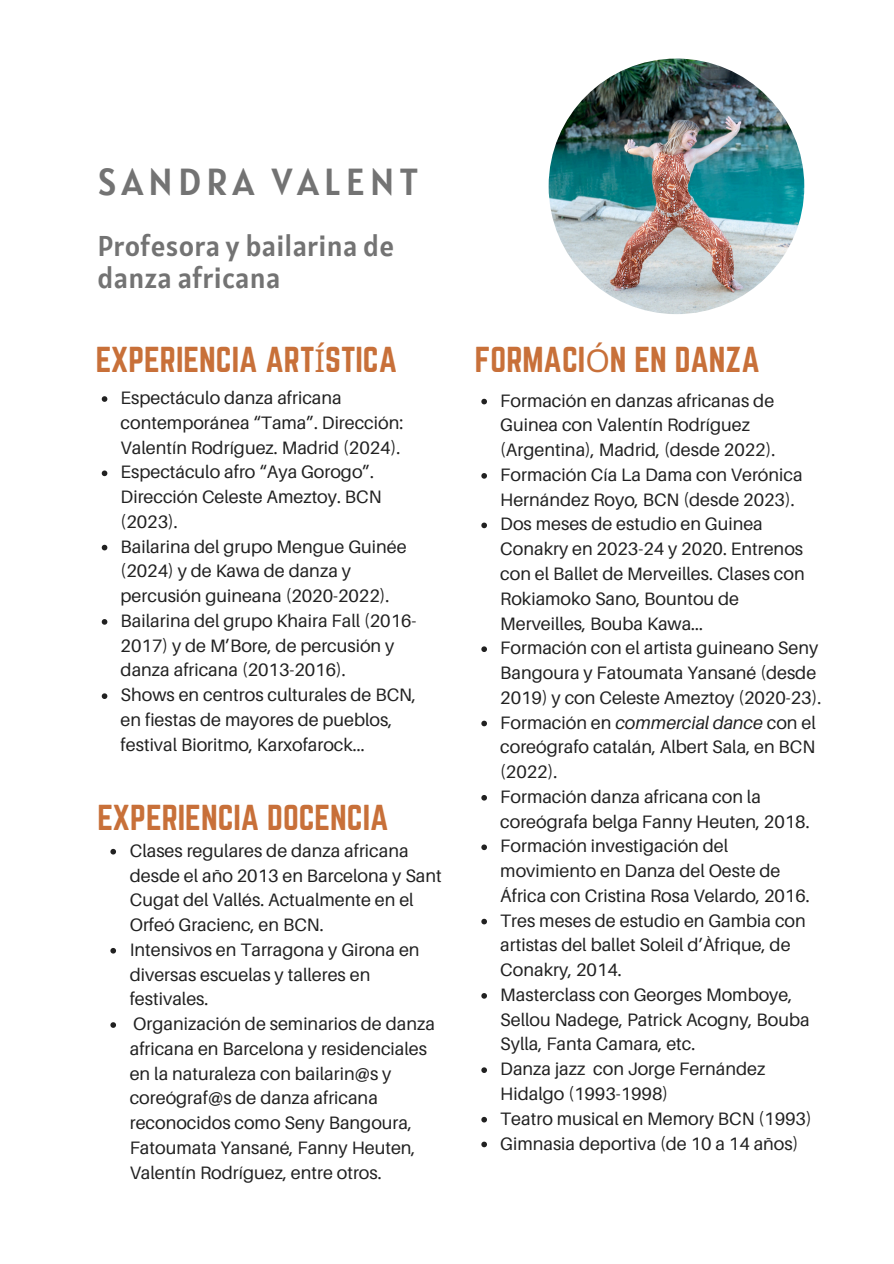
<style>
.page{position:relative;width:894px;height:1264px;background:#fff}
.page>*{position:absolute;margin:0;border:0;box-sizing:border-box;transform-origin:0 0}
.t1{font:37.5px "Alatsi";letter-spacing:.14em;color:#737373}
.t2{font:31.5px "Norwester";color:#c87039}
.t3{font:28.5px/31.5px "Alatsi";letter-spacing:.01em;color:#737373}
.t4{font:18px/24.8px "Aileron";color:#212121}
.s1{font-family:"Noto Sans"}
.s2{font-style:italic}
</style>
<div class="page">
<img style="left:548px;top:59px;width:256px;height:255px;border-radius:50%">
<svg style="left:102px;top:396px;width:5px;height:6px"></svg>
<svg style="left:102px;top:470px;width:5px;height:6px"></svg>
<svg style="left:102px;top:545px;width:5px;height:5px"></svg>
<svg style="left:102px;top:619px;width:5px;height:5px"></svg>
<svg style="left:102px;top:693px;width:5px;height:6px"></svg>
<svg style="left:110px;top:848px;width:6px;height:6px"></svg>
<svg style="left:110px;top:948px;width:6px;height:5px"></svg>
<svg style="left:110px;top:1022px;width:6px;height:5px"></svg>
<svg style="left:481px;top:399px;width:6px;height:5px"></svg>
<svg style="left:481px;top:473px;width:6px;height:5px"></svg>
<svg style="left:481px;top:522px;width:6px;height:6px"></svg>
<svg style="left:481px;top:646px;width:6px;height:6px"></svg>
<svg style="left:481px;top:720px;width:6px;height:6px"></svg>
<svg style="left:481px;top:795px;width:6px;height:5px"></svg>
<svg style="left:481px;top:844px;width:6px;height:6px"></svg>
<svg style="left:481px;top:918px;width:6px;height:6px"></svg>
<svg style="left:481px;top:993px;width:6px;height:5px"></svg>
<svg style="left:481px;top:1067px;width:6px;height:5px"></svg>
<svg style="left:481px;top:1116px;width:6px;height:6px"></svg>
<svg style="left:481px;top:1141px;width:6px;height:6px"></svg>
<h1 class="t1" style="left:98px;top:158px;width:322px">SANDRA VALENT</h1>
<p class="t3" style="left:98px;top:230px;width:298px">Profesora y bailarina de danza africana</p>
<p class="t2" style="left:96px;top:340px;width:303px">EXPERIENCIA ART<span class="s1">Í</span>STICA</p>
<h2 class="t4" style="left:121px;top:385px;width:284px">Espectáculo danza africana contemporánea “Tama”. Dirección:<br>Valentín Rodríguez. Madrid (2024).</h2>
<p class="t4" style="left:121px;top:459px;width:262px">Espectáculo afro “Aya Gorogo”.<br>Dirección Celeste Ameztoy. BCN (2023).</p>
<p class="t4" style="left:121px;top:533px;width:287px">Bailarina del grupo Mengue Guinée (2024) y de Kawa de danza y percusión guineana (2020-2022).</p>
<p class="t4" style="left:121px;top:608px;width:297px">Bailarina del grupo Khaira Fall (2016-<br>2017) y de M’Bore, de percusión y danza africana (2013-2016).</p>
<p class="t4" style="left:121px;top:682px;width:297px">Shows en centros culturales de BCN, en fiestas de mayores de pueblos, festival Bioritmo, Karxofarock...</p>
<p class="t2" style="left:98px;top:798px;width:292px">EXPERIENCIA DOCENCIA</p>
<h2 class="t4" style="left:130px;top:837px;width:313px">Clases regulares de danza africana desde el año 2013 en Barcelona y Sant<br>Cugat del Vallés. Actualmente en el<br>Orfeó Gracienc, en BCN.</h2>
<p class="t4" style="left:130px;top:936px;width:291px">Intensivos en Tarragona y Girona en diversas escuelas y talleres en festivales.</p>
<p class="t4" style="left:130px;top:1011px;width:306px">Organización de seminarios de danza africana en Barcelona y residenciales en la naturaleza con bailarin@s y coreógraf@s de danza africana reconocidos como Seny Bangoura, Fatoumata Yansané, Fanny Heuten, Valentín Rodríguez, entre otros.</p>
<p class="t2" style="left:474px;top:340px;width:286px">FORMACI<span class="s1">Ó</span>N EN DANZA</p>
<p class="t4" style="left:500px;top:387px;width:276px">Formación en danzas africanas de<br>Guinea con Valentín Rodríguez (Argentina), Madrid, (desde 2022).</p>
<p class="t4" style="left:500px;top:462px;width:304px">Formación Cía La Dama con Verónica<br>Hernández Royo, BCN (desde 2023).</p>
<p class="t4" style="left:500px;top:511px;width:306px">Dos meses de estudio en Guinea<br>Conakry en 2023-24 y 2020. Entrenos con el Ballet de Merveilles. Clases con<br>Rokiamoko Sano, Bountou de<br>Merveilles, Bouba Kawa...</p>
<p class="t4" style="left:500px;top:635px;width:322px">Formación con el artista guineano Seny<br>Bangoura y Fatoumata Yansané (desde<br>2019) y con Celeste Ameztoy (2020-23).</p>
<p class="t4" style="left:500px;top:709px;width:317px;text-align:justify">Formación en <span class="s2">commercial dance</span> con el coreógrafo catalán, Albert Sala, en BCN (2022).</p>
<p class="t4" style="left:500px;top:783px;width:311px">Formación danza africana con la coreógrafa belga Fanny Heuten, 2018.</p>
<p class="t4" style="left:500px;top:833px;width:311px">Formación investigación del movimiento en Danza del Oeste de<br>África con Cristina Rosa Velardo, 2016.</p>
<p class="t4" style="left:500px;top:907px;width:307px">Tres meses de estudio en Gambia con artistas del ballet Soleil d’Àfrique, de<br>Conakry, 2014.</p>
<p class="t4" style="left:500px;top:981px;width:311px">Masterclass con Georges Momboye,<br>Sellou Nadege, Patrick Acogny, Bouba<br>Sylla, Fanta Camara, etc.</p>
<h2 class="t4" style="left:500px;top:1056px;width:266px">Danza jazz con Jorge Fernández<br>Hidalgo (1993-1998)</h2>
<p class="t4" style="left:500px;top:1105px;width:313px">Teatro musical en Memory BCN (1993)</p>
<p class="t4" style="left:500px;top:1130px;width:299px">Gimnasia deportiva (de 10 a 14 años)</p>
</div>
